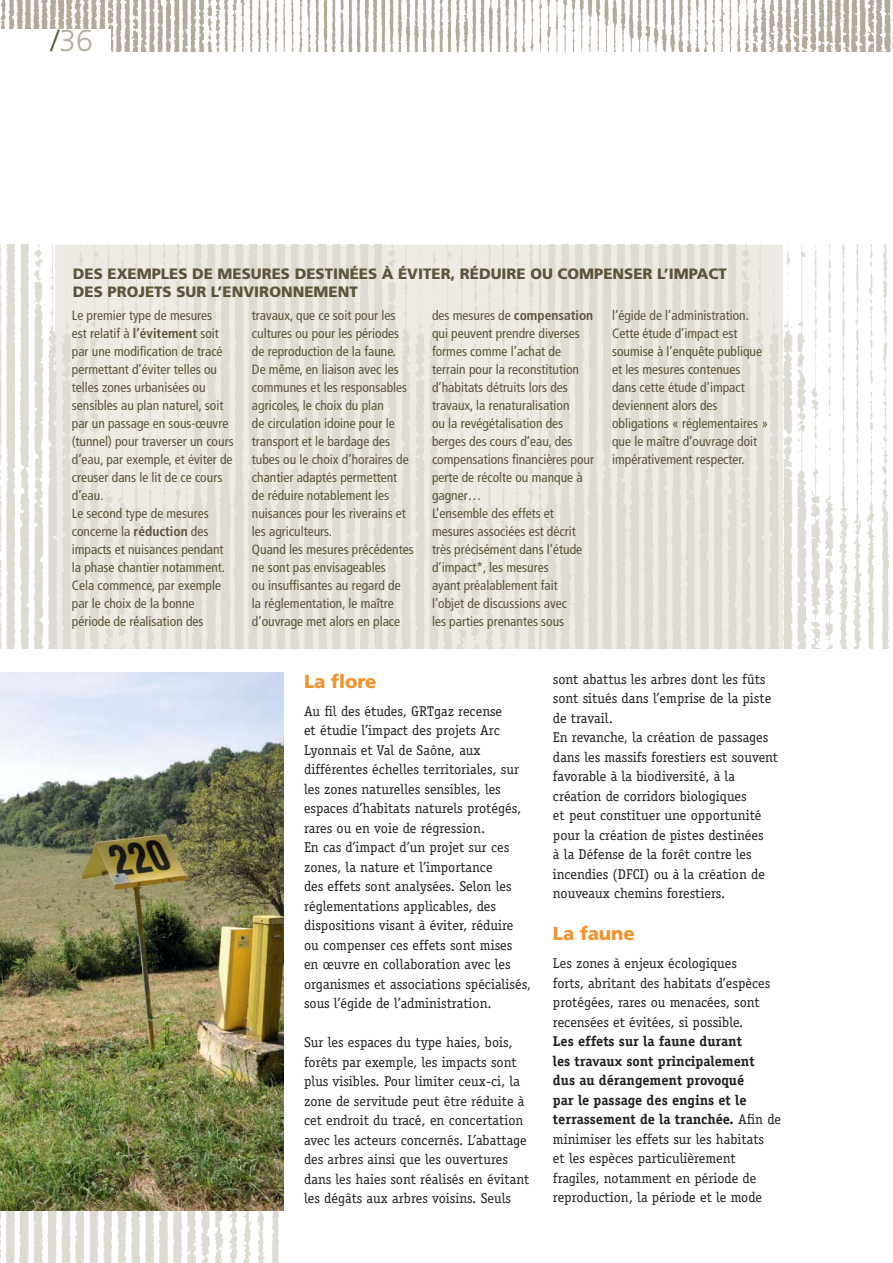
<style>
.page{position:relative;width:893px;height:1263px;background:#fff}
.page>*{position:absolute;margin:0;border:0;box-sizing:border-box;transform-origin:0 0}
.t1{font:300 30.15px "Frutiger";color:#b4aa9c}
.t2{font:900 18.75px "Frutiger";letter-spacing:-.01em;color:#f2922e}
.t3{font:900 15px/18px "Frutiger";color:#5c553a}
.t4{font:14.25px/19.5px "Officina Serif";color:#231f20}
.t5{font:700 14.25px/19.5px "Officina Serif";color:#231f20}
.t6{font:condensed 13.5px/18px "Frutiger";color:#5c553a}
.s1{color:#5c553a}
.s2{font-weight:700}
.s3{font-weight:400}
</style>
<div class="page">
<img style="left:0;top:0;width:891px;height:52px">
<div style="left:0;top:29px;width:110px;height:28px;background:#fff"></div>
<img style="left:0;top:245px;width:889px;height:404px">
<img style="left:0;top:673px;width:283px;height:590px">
<h1 class="t1" style="left:51px;top:28px;width:43px"><span class="s1">/</span>36</h1>
<p class="t3" style="left:73px;top:266px;width:655px">DES EXEMPLES DE MESURES DESTINÉES À ÉVITER, RÉDUIRE OU COMPENSER L’IMPACT<br>DES PROJETS SUR L’ENVIRONNEMENT</p>
<p class="t6" style="left:72px;top:308px;width:163px">Le premier type de mesures<br>est relatif à <span class="s2">l’évitement</span> soit par une modification de tracé permettant d’éviter telles ou telles zones urbanisées ou sensibles au plan naturel, soit par un passage en sous-œuvre (tunnel) pour traverser un cours d’eau, par exemple, et éviter de creuser dans le lit de ce cours d’eau.<br>Le second type de mesures concerne la <span class="s2">réduction</span> des impacts et nuisances pendant la phase chantier notamment.<br>Cela commence, par exemple par le choix de la bonne période de réalisation des</p>
<p class="t6" style="left:252px;top:308px;width:163px">travaux, que ce soit pour les cultures ou pour les périodes de reproduction de la faune.<br>De même, en liaison avec les communes et les responsables agricoles, le choix du plan<br>de circulation idoine pour le transport et le bardage des tubes ou le choix d’horaires de chantier adaptés permettent<br>de réduire notablement les nuisances pour les riverains et les agriculteurs.<br>Quand les mesures précédentes ne sont pas envisageables<br>ou insuffisantes au regard de<br>la réglementation, le maître d’ouvrage met alors en place</p>
<p class="t6" style="left:432px;top:308px;width:163px">des mesures de <span class="s2">compensation </span>qui peuvent prendre diverses formes comme l’achat de terrain pour la reconstitution d’habitats détruits lors des travaux, la renaturalisation<br>ou la revégétalisation des berges des cours d’eau, des compensations financières pour perte de récolte ou manque à gagner…<br>L’ensemble des effets et mesures associées est décrit très précisément dans l’étude d’impact*, les mesures<br>ayant préalablement fait<br>l’objet de discussions avec<br>les parties prenantes sous</p>
<p class="t6" style="left:612px;top:308px;width:157px">l’égide de l’administration.<br>Cette étude d’impact est soumise à l’enquête publique et les mesures contenues<br>dans cette étude d’impact deviennent alors des obligations « réglementaires » que le maître d’ouvrage doit impérativement respecter.</p>
<h2 class="t2" style="left:304px;top:674px;width:74px">La flore</h2>
<p class="t4" style="left:304px;top:702px;width:229px">Au fil des études, GRTgaz recense<br>et étudie l’impact des projets Arc Lyonnais et Val de Saône, aux différentes échelles territoriales, sur les zones naturelles sensibles, les espaces d’habitats naturels protégés, rares ou en voie de régression.<br>En cas d’impact d’un projet sur ces zones, la nature et l’importance<br>des effets sont analysées. Selon les réglementations applicables, des dispositions visant à éviter, réduire ou compenser ces effets sont mises<br>en œuvre en collaboration avec les organismes et associations spécialisés, sous l’égide de l’administration.</p>
<p class="t4" style="left:304px;top:1034px;width:227px">Sur les espaces du type haies, bois, forêts par exemple, les impacts sont plus visibles. Pour limiter ceux-ci, la zone de servitude peut être réduite à cet endroit du tracé, en concertation avec les acteurs concernés. L’abattage des arbres ainsi que les ouvertures dans les haies sont réalisés en évitant les dégâts aux arbres voisins. Seuls</p>
<p class="t4" style="left:553px;top:670px;width:227px">sont abattus les arbres dont les fûts sont situés dans l’emprise de la piste de travail.<br>En revanche, la création de passages dans les massifs forestiers est souvent favorable à la biodiversité, à la création de corridors biologiques<br>et peut constituer une opportunité pour la création de pistes destinées<br>à la Défense de la forêt contre les incendies (DFCI) ou à la création de nouveaux chemins forestiers.</p>
<h2 class="t2" style="left:553px;top:926px;width:83px">La faune</h2>
<p class="t4" style="left:553px;top:955px;width:219px">Les zones à enjeux écologiques forts, abritant des habitats d’espèces protégées, rares ou menacées, sont recensées et évitées, si possible.</p>
<p class="t5" style="left:553px;top:1033px;width:230px">Les effets sur la faune durant<br>les travaux sont principalement<br>dus au dérangement provoqué<br>par le passage des engins et le terrassement de la tranchée. <span class="s3">Afin de minimiser les effets sur les habitats<br>et les espèces particulièrement fragiles, notamment en période de reproduction, la période et le mode</span></p>
</div>
